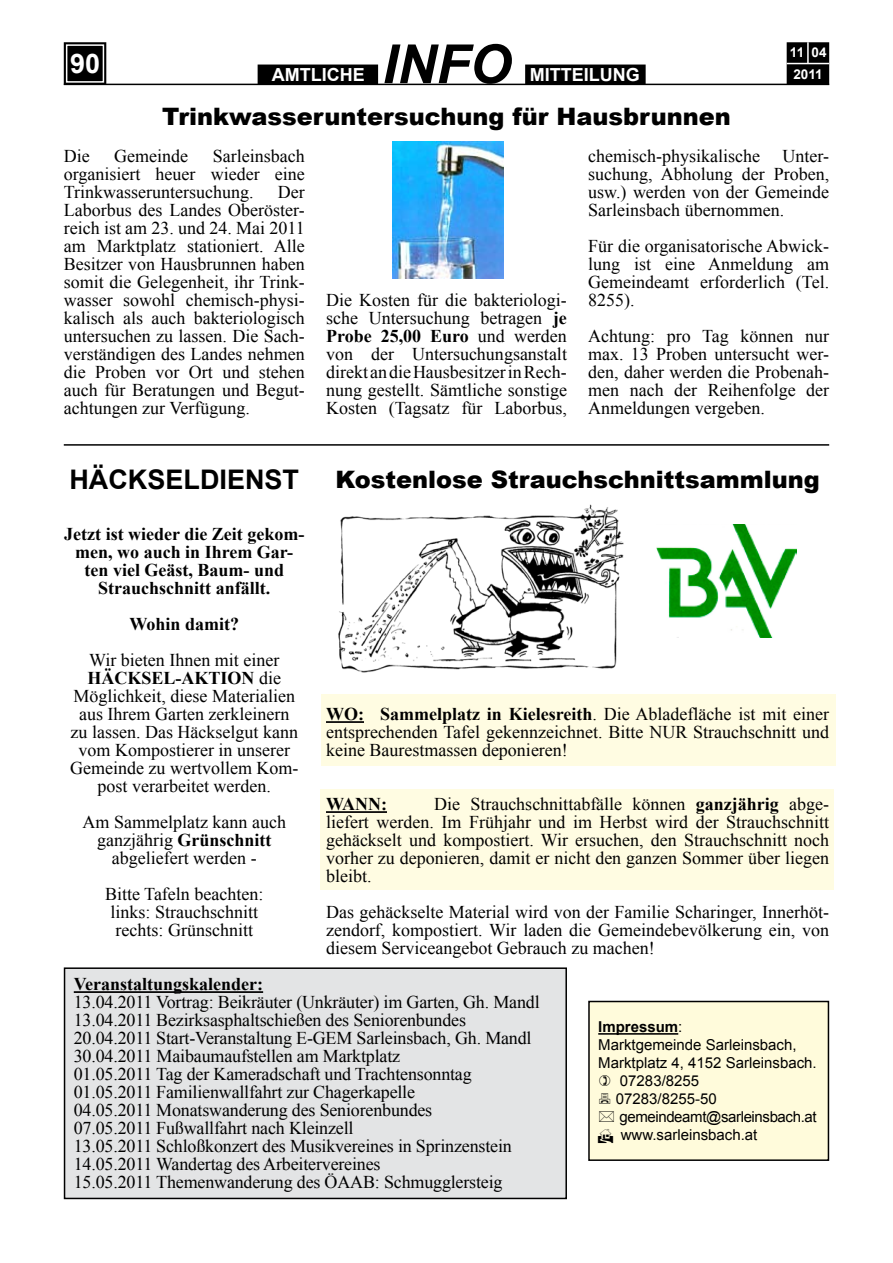
<style>
.page{position:relative;width:893px;height:1263px;background:#fff}
.page>*{position:absolute;margin:0;border:0;box-sizing:border-box;transform-origin:0 0}
.t1{font:italic 700 54px "Arial";color:#000}
.t2{font:700 27px "Arial";color:#000}
.t3{font:700 27px "Arial";color:#fff}
.t4{font:900 24px "Arial";color:#000}
.t5{font:18px/18px "Times New Roman";color:#000;text-align:justify}
.t6{font:700 18px/18px "Times New Roman";color:#000;text-align:center}
.t7{font:700 18px "Arial";color:#fff}
.t8{font:15px "Arial";color:#000}
.t9{font:15px "Arial";letter-spacing:-.025em;color:#000}
.t10{font:700 15px "Arial";color:#000}
.t11{font:700 13.5px/22px "Arial";color:#fff}
.s1{font-weight:700}
.s2{font-weight:400}
</style>
<div class="page">
<div style="left:65px;top:43px;width:41px;height:41px;background:#000"></div>
<div style="left:64px;top:42px;width:42px;height:43px;border:2px solid #000"></div>
<div style="left:66px;top:44px;width:38px;height:39px;border:2px solid #fff"></div>
<hr style="left:64px;top:84px;width:765px;height:1px;background:#000">
<div style="left:526px;top:65px;width:119px;height:19px;background:#000"></div>
<div style="left:258px;top:65px;width:119px;height:19px;background:#000"></div>
<div style="left:787px;top:43px;width:41px;height:41px;background:#000"></div>
<div style="left:787px;top:42px;width:42px;height:43px;border:2px solid #000"></div>
<hr style="left:807px;top:42px;width:2px;height:21px;background:#fff">
<hr style="left:787px;top:63px;width:42px;height:1px;background:#fff">
<div style="left:65px;top:968px;width:501px;height:230px;background:#e3e4e5"></div>
<hr style="left:74px;top:991px;width:189px;height:2px;background:#000">
<div style="left:64px;top:967px;width:503px;height:232px;border:2px solid #000"></div>
<div style="left:589px;top:1001px;width:239px;height:159px;background:#fffbdb"></div>
<hr style="left:598px;top:1033px;width:80px;height:2px;background:#000">
<div style="left:588px;top:1001px;width:241px;height:160px;border:2px solid #000"></div>
<div style="left:320px;top:788px;width:514px;height:101px;background:#fffce2"></div>
<div style="left:321px;top:694px;width:514px;height:71px;background:#fffce2"></div>
<img style="left:338px;top:504px;width:286px;height:169px">
<hr style="left:326px;top:721px;width:38px;height:2px;background:#000">
<hr style="left:326px;top:811px;width:61px;height:2px;background:#000">
<img style="left:657px;top:524px;width:140px;height:114px">
<img style="left:392px;top:141px;width:112px;height:138px">
<hr style="left:64px;top:444px;width:765px;height:2px;background:#000">
<h2 class="t3" style="left:70px;top:46px;width:32px">90</h2>
<h1 class="t1" style="left:383px;top:28px;width:131px">INFO</h1>
<p class="t11" style="left:790px;top:42px;width:38px">11 04<br>2011</p>
<p class="t7" style="left:272px;top:63px;width:94px">AMTLICHE</p>
<p class="t7" style="left:530px;top:63px;width:111px">MITTEILUNG</p>
<h3 class="t4" style="left:162px;top:99px;width:570px">Trinkwasseruntersuchung für Hausbrunnen</h3>
<p class="t5" style="left:64px;top:147px;width:27px">Die</p>
<p class="t5" style="left:114px;top:147px;width:75px">Gemeinde</p>
<p class="t5" style="left:64px;top:147px;width:242px;text-indent:149px">Sarleinsbach organisiert heuer wieder eine Trinkwasseruntersuchung.</p>
<p class="t5" style="left:64px;top:183px;width:242px;text-indent:214px">Der Laborbus des Landes Oberöster&shy;reich ist am 23. und 24. Mai 2011 am Marktplatz stationiert. Alle Besitzer von Hausbrunnen haben somit die Gelegenheit, ihr Trink&shy;wasser sowohl chemisch-physi&shy;kalisch als auch bakteriologisch untersuchen zu lassen. Die Sach&shy;verständigen des Landes nehmen die Proben vor Ort und stehen auch für Beratungen und Begut&shy;achtungen zur Verfügung.</p>
<h2 class="t2" style="left:69px;top:461px;width:231px">HÄCKSELDIENST</h2>
<p class="t6" style="left:64px;top:525px;width:242px">Jetzt ist wieder die Zeit gekom&shy;men, wo auch in Ihrem Gar&shy;ten viel Geäst, Baum- und<br>Strauchschnitt anfällt.</p>
<p class="t6" style="left:130px;top:615px;width:111px">Wohin damit?</p>
<p class="t5" style="left:70px;top:651px;width:230px;text-align:center">Wir bieten Ihnen mit einer<br><span class="s1">HÄCKSEL-AKTION</span> die<br>Möglichkeit, diese Materialien aus Ihrem Garten zerkleinern zu lassen. Das Häckselgut kann vom Kompostierer in unserer<br>Gemeinde zu wertvollem Kom&shy;post verarbeitet werden.</p>
<p class="t5" style="left:83px;top:813px;width:205px;text-align:center">Am Sammelplatz kann auch ganzjährig <span class="s1">Grünschnitt </span>abgeliefert werden -</p>
<p class="t5" style="left:105px;top:885px;width:160px;text-align:center">Bitte Tafeln beachten: links: Strauchschnitt rechts: Grünschnitt</p>
<p class="t5" style="left:326px;top:291px;width:242px">Die Kosten für die bakteriologi&shy;sche Untersuchung betragen <span class="s1">je Probe 25,00 Euro</span> und werden von der Untersuchungsanstalt direkt an die Hausbesitzer in Rech&shy;nung gestellt. Sämtliche sonstige Kosten (Tagsatz für Laborbus,</p>
<p class="t5" style="left:588px;top:147px;width:242px">chemisch-physikalische Unter&shy;suchung, Abholung der Proben, usw.) werden von der Gemeinde Sarleinsbach übernommen.</p>
<p class="t5" style="left:588px;top:237px;width:242px">Für die organisatorische Abwick&shy;lung ist eine Anmeldung am Gemeindeamt erforderlich (Tel.<br>8255).</p>
<p class="t5" style="left:588px;top:327px;width:242px">Achtung: pro Tag können nur max. 13 Proben untersucht wer&shy;den, daher werden die Probenah&shy;men nach der Reihenfolge der Anmeldungen vergeben.</p>
<h3 class="t4" style="left:336px;top:462px;width:486px">Kostenlose Strauchschnittsammlung</h3>
<p class="t5" style="left:326px;top:705px;width:505px"><span class="s1">WO: Sammelplatz in Kielesreith</span>. Die Abladefläche ist mit einer entsprechenden Tafel gekennzeichnet. Bitte NUR Strauchschnitt und keine Baurestmassen deponieren!</p>
<p class="t6" style="left:326px;top:795px;width:62px">WANN:</p>
<p class="t5" style="left:326px;top:795px;width:505px;text-indent:108px">Die Strauchschnittabfälle können <span class="s1">ganzjährig</span> abge&shy;liefert werden. Im Frühjahr und im Herbst wird der Strauchschnitt gehäckselt und kompostiert. Wir ersuchen, den Strauchschnitt noch vorher zu deponieren, damit er nicht den ganzen Sommer über liegen bleibt.</p>
<p class="t5" style="left:326px;top:903px;width:505px">Das gehäckselte Material wird von der Familie Scharinger, Innerhöt&shy;zendorf, kompostiert. Wir laden die Gemeindebevölkerung ein, von diesem Serviceangebot Gebrauch zu machen!</p>
<p class="t6" style="left:74px;top:975px;width:191px">Veranstaltungskalender:</p>
<p class="t5" style="left:74px;top:993px;width:467px;text-align:left">13.04.2011 Vortrag: Beikräuter (Unkräuter) im Garten, Gh. Mandl 13.04.2011 Bezirksasphaltschießen des Seniorenbundes 20.04.2011 Start-Veranstaltung E-GEM Sarleinsbach, Gh. Mandl 30.04.2011 Maibaumaufstellen am Marktplatz<br>01.05.2011 Tag der Kameradschaft und Trachtensonntag 01.05.2011 Familienwallfahrt zur Chagerkapelle<br>04.05.2011 Monatswanderung des Seniorenbundes<br>07.05.2011 Fußwallfahrt nach Kleinzell<br>13.05.2011 Schloßkonzert des Musikvereines in Sprinzenstein 14.05.2011 Wandertag des Arbeitervereines<br>15.05.2011 Themenwanderung des ÖAAB: Schmugglersteig</p>
<p class="t10" style="left:598px;top:1017px;width:86px">Impressum<span class="s2">:</span></p>
<p class="t8" style="left:598px;top:1035px;width:200px">Marktgemeinde Sarleinsbach,</p>
<p class="t8" style="left:598px;top:1053px;width:220px">Marktplatz 4, 4152 Sarleinsbach.</p>
<p class="t8" style="left:620px;top:1071px;width:81px">07283/8255</p>
<p class="t8" style="left:616px;top:1089px;width:102px">07283/8255-50</p>
<p class="t9" style="left:619px;top:1107px;width:199px">gemeindeamt@sarleinsbach.at</p>
<p class="t8" style="left:598px;top:1125px;width:161px">★ www.sarleinsbach.at</p>
</div>
